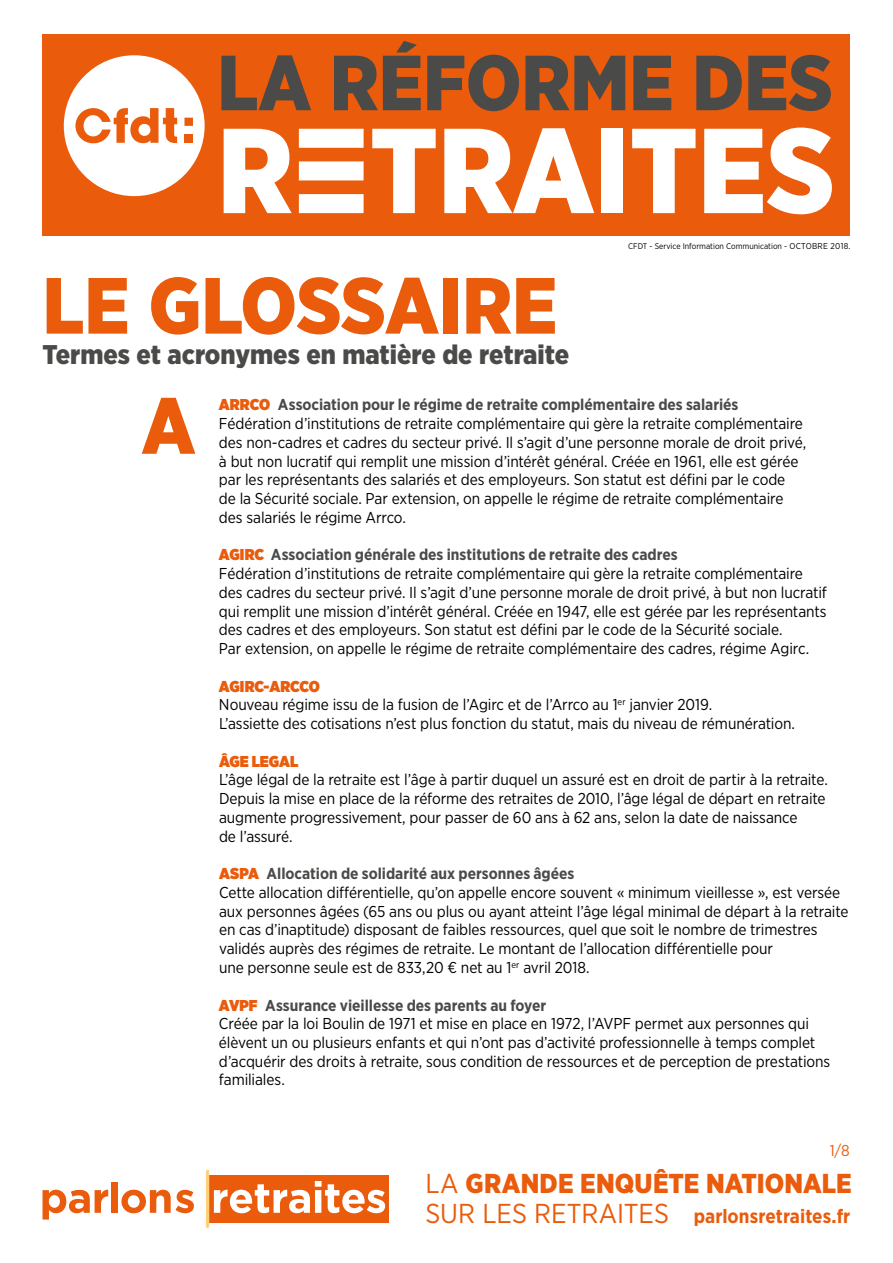
<style>
.page{position:relative;width:893px;height:1263px;background:#fff}
.page>*{position:absolute;margin:0;border:0;box-sizing:border-box;transform-origin:0 0}
.t1{font:900 120.6px "Gotham Narrow";color:#fff}
.t2{font:900 79.5px "Gotham Narrow";color:#ea5b0b}
.t3{font:900 77.85px "Gotham Narrow";color:#4a4a49}
.t4{font:900 49.8px "Gotham Narrow";color:#4a4a49}
.t5{font:900 27.3px "Gotham Narrow";letter-spacing:.005em;color:#ea5b0b}
.t6{font:900 27px "Gotham Narrow";color:#4a4a49}
.t7{font:700 19.5px "Gotham Narrow";color:#ea5b0b}
.t8{font:15.75px/18.8px "Gotham Narrow";letter-spacing:-.005em;color:#000}
.t9{font:900 15.75px "Gotham Narrow";color:#ea5b0b}
.t10{font:15.75px "Gotham Narrow";color:#ea5b0b}
.t11{font:8.25px "Gotham Narrow";color:#000}
.s1{font-family:"CFDT";font-stretch:condensed}
.s2{color:#fff}
.s3{font-family:"CFDT";font-stretch:condensed;color:#fff}
.s4{font-size:8.55px}
.s5{font-weight:900;color:#ea5b0b}
.s6{font-weight:700;color:#4a4a49}
.s7{font-weight:400}
.s8{font-weight:400;font-size:27.3px}
</style>
<div class="page">
<div style="left:209px;top:1175px;width:180px;height:47px;background:#ea5b0b"></div>
<svg style="left:43px;top:1189px;width:65px;height:30px"></svg>
<div style="left:112px;top:1182px;width:6px;height:31px;background:#ea5b0b"></div>
<svg style="left:121px;top:1190px;width:73px;height:23px"></svg>
<svg style="left:214px;top:1181px;width:171px;height:32px"></svg>
<hr style="left:206px;top:1171px;width:3px;height:55px;background:#fed07a">
<div style="left:43px;top:34px;width:807px;height:201px;background:#ea5b0b"></div>
<div style="left:64px;top:55px;width:141px;height:141px;background:#fff;border-radius:50%"></div>
<div style="left:184px;top:118px;width:9px;height:8px;background:#ea5b0b"></div>
<div style="left:184px;top:135px;width:9px;height:8px;background:#ea5b0b"></div>
<svg style="left:71px;top:89px;width:106px;height:54px"></svg>
<h3 class="t3" style="left:217px;top:31px;width:617px">LA RÉFORME DES</h3>
<h1 class="t1" style="left:217px;top:91px;width:619px">R<span class="s1">E</span>TRAITES</h1>
<h3 class="t4" style="left:170px;top:66px;width:663px">LA RÉFORME DES <span class="s2">R</span><span class="s3">E</span><span class="s2">TRAITES</span></h3>
<p class="t11" style="left:628px;top:241px;width:224px">CFDT - Service Information Communication - <span class="s4">OCTOBRE 2018.</span></p>
<h2 class="t2" style="left:43px;top:253px;width:516px">LE GLOSSAIRE</h2>
<h3 class="t6" style="left:43px;top:336px;width:528px">Termes et acronymes en matière de retraite</h3>
<p class="t8" style="left:219px;top:395px;width:589px"><span class="s5">ARRCO</span> <span class="s6">Association pour le régime de retraite complémentaire des salariés </span>Fédération d’institutions de retraite complémentaire qui gère la retraite complémentaire des non-cadres et cadres du secteur privé. Il s’agit d’une personne morale de droit privé, à but non lucratif qui remplit une mission d’intérêt général. Créée en 1961, elle est gérée par les représentants des salariés et des employeurs. Son statut est défini par le code de la Sécurité sociale. Par extension, on appelle le régime de retraite complémentaire des salariés le régime Arrco.</p>
<p class="t8" style="left:219px;top:545px;width:609px"><span class="s5">AGIRC</span> <span class="s6">Association générale des institutions de retraite des cadres<br></span>Fédération d’institutions de retraite complémentaire qui gère la retraite complémentaire des cadres du secteur privé. Il s’agit d’une personne morale de droit privé, à but non lucratif qui remplit une mission d’intérêt général. Créée en 1947, elle est gérée par les représentants des cadres et des employeurs. Son statut est défini par le code de la Sécurité sociale.<br>Par extension, on appelle le régime de retraite complémentaire des cadres, régime Agirc.</p>
<p class="t8" style="left:219px;top:676px;width:578px"><span class="s5">AGIRC-ARCCO<br></span>Nouveau régime issu de la fusion de l’Agirc et de l’Arrco au 1<sup>er</sup> janvier 2019.<br>L’assiette des cotisations n’est plus fonction du statut, mais du niveau de rémunération.</p>
<p class="t9" style="left:219px;top:750px;width:81px">ÂGE LEGAL</p>
<p class="t8" style="left:219px;top:770px;width:610px">L’âge légal de la retraite est l’âge à partir duquel un assuré est en droit de partir à la retraite.<br>Depuis la mise en place de la réforme des retraites de 2010, l’âge légal de départ en retraite augmente progressivement, pour passer de 60 ans à 62 ans, selon la date de naissance<br>de l’assuré.</p>
<p class="t8" style="left:219px;top:864px;width:631px"><span class="s5">ASPA</span> <span class="s6">Allocation de solidarité aux personnes âgées<br></span>Cette allocation différentielle, qu’on appelle encore souvent « minimum vieillesse », est versée aux personnes âgées (65 ans ou plus ou ayant atteint l’âge légal minimal de départ à la retraite en cas d’inaptitude) disposant de faibles ressources, quel que soit le nombre de trimestres validés auprès des régimes de retraite. Le montant de l’allocation différentielle pour<br>une personne seule est de 833,20 € net au 1<sup>er</sup> avril 2018.</p>
<p class="t8" style="left:219px;top:995px;width:613px"><span class="s5">AVPF</span> <span class="s6">Assurance vieillesse des parents au foyer<br></span>Créée par la loi Boulin de 1971 et mise en place en 1972, l’AVPF permet aux personnes qui élèvent un ou plusieurs enfants et qui n’ont pas d’activité professionnelle à temps complet d’acquérir des droits à retraite, sous condition de ressources et de perception de prestations familiales.</p>
<h2 class="t2" style="left:141px;top:373px;width:56px">A</h2>
<p class="t10" style="left:830px;top:1140px;width:21px">1/8</p>
<h3 class="t5" style="left:425px;top:1165px;width:428px"><span class="s7">LA</span> GRANDE ENQUÊTE NATIONALE</h3>
<p class="t7" style="left:425px;top:1203px;width:427px"><span class="s8">SUR LES RETRAITES</span> parlonsretraites.fr</p>
</div>
